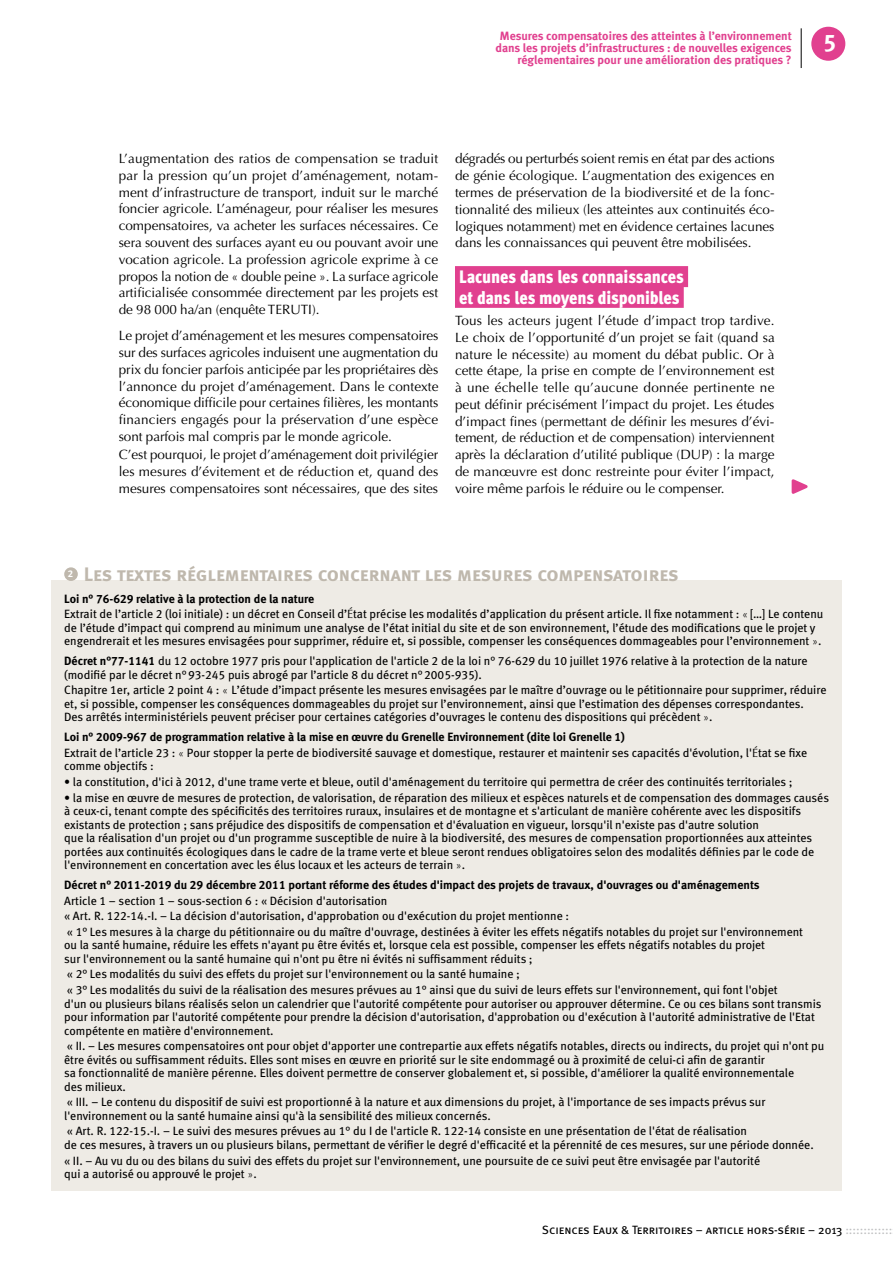
<style>
.page{position:relative;width:893px;height:1263px;background:#fff}
.page>*{position:absolute;margin:0;border:0;box-sizing:border-box;transform-origin:0 0}
.t1{font:24px "Meta Bold Caps Expert";color:#fff}
.t2{font:19.5px "Meta Bold LF Caps";letter-spacing:-.005em;color:#bfb8ad}
.t3{font:900 18px/20.7px "Meta Cond OT";letter-spacing:-.01em;color:#fff}
.t4{font:13.5px/16.8px "Optima";letter-spacing:-.005em;color:#000;text-align:justify}
.t5{font:12px/13.5px "Meta Book LF";color:#000}
.t6{font:12px "Meta Bold LF";color:#000}
.t7{font:700 12px/12px "Meta";color:#e1408f;text-align:right}
.t8{font:12px "Meta Book Caps";color:#000}
.s1{font-family:"Optima"}
.s2{font-family:"Meta Bold LF"}
.s3{color:#bfc0c1}
</style>
<div class="page">
<div style="left:51px;top:580px;width:791px;height:611px;background:#eeebe5"></div>
<div style="left:64px;top:567px;width:14px;height:14px;background:#bfb8ad;border-radius:50%"></div>
<div style="left:455px;top:266px;width:233px;height:21px;background:#e1408f"></div>
<div style="left:455px;top:287px;width:229px;height:21px;background:#e1408f"></div>
<svg style="left:791px;top:479px;width:17px;height:15px"></svg>
<div style="left:811px;top:27px;width:34px;height:34px;background:#e1408f;border-radius:50%"></div>
<hr style="left:801px;top:28px;width:1px;height:40px;background:#000">
<p class="t7" style="left:496px;top:29px;width:298px">Mesures compensatoires des atteintes à l’environnement dans les projets d’infrastructures : de nouvelles exigences réglementaires pour une amélioration des pratiques ?</p>
<h1 class="t1" style="left:824px;top:28px;width:13px">5</h1>
<p class="t4" style="left:119px;top:150px;width:321px">L’augmentation des ratios de compensation se traduit par la pression qu’un projet d’aménagement, notam&shy;ment d’infrastructure de transport, induit sur le marché foncier agricole. L’aménageur, pour réaliser les mesures compensatoires, va acheter les surfaces nécessaires. Ce sera souvent des surfaces ayant eu ou pouvant avoir une vocation agricole. La profession agricole exprime à ce propos la notion de « double peine ». La surface agricole artificialisée consommée directement par les projets est de 98 000 ha/an (enquête TERUTI).</p>
<p class="t4" style="left:119px;top:327px;width:321px">Le projet d’aménagement et les mesures compensatoires sur des surfaces agricoles induisent une augmentation du prix du foncier parfois anticipée par les propriétaires dès l’annonce du projet d’aménagement. Dans le contexte économique difficile pour certaines filières, les montants financiers engagés pour la préservation d’une espèce sont parfois mal compris par le monde agricole.</p>
<p class="t4" style="left:119px;top:446px;width:321px">C’est pourquoi, le projet d’aménagement doit privilégier les mesures d’évitement et de réduction et, quand des mesures compensatoires sont nécessaires, que des sites</p>
<p class="t4" style="left:455px;top:151px;width:321px">dégradés ou perturbés soient remis en état par des actions de génie écologique. L’augmentation des exigences en termes de préservation de la biodiversité et de la fonc&shy;tionnalité des milieux (les atteintes aux continuités éco&shy;logiques notamment) met en évidence certaines lacunes dans les connaissances qui peuvent être mobilisées.</p>
<h3 class="t3" style="left:459px;top:267px;width:226px">Lacunes dans les connaissances et dans les moyens disponibles</h3>
<p class="t4" style="left:455px;top:312px;width:321px">Tous les acteurs jugent l’étude d’impact trop tardive.<br>Le choix de l’opportunité d’un projet se fait (quand sa nature le nécessite) au moment du débat public. Or à cette étape, la prise en compte de l’environnement est à une échelle telle qu’aucune donnée pertinente ne peut définir précisément l’impact du projet. Les études d’impact fines (permettant de définir les mesures d’évi&shy;tement, de réduction et de compensation) interviennent après la déclaration d’utilité publique (DUP) : la marge de manœuvre est donc restreinte pour éviter l’impact, voire même parfois le réduire ou le compenser.</p>
<h2 class="t2" style="left:68px;top:562px;width:612px"><sup>2</sup> Les textes réglementaires concernant les mesures compensatoires</h2>
<p class="t6" style="left:64px;top:591px;width:252px">Loi n° 76-629 relative à la protection de la nature</p>
<p class="t5" style="left:64px;top:607px;width:761px">Extrait de l’article 2 (loi initiale) : un décret en Conseil d’<span class="s1">É</span>tat précise les modalités d’application du présent article. Il fixe notamment : <span class="s1">«</span>[…] Le contenu de l’étude d’impact qui comprend au minimum une analyse de l’état initial du site et de son environnement, l’étude des modifications que le projet y engendrerait et les mesures envisagées pour supprimer, réduire et, si possible, compenser les conséquences dommageables pour l’environnement <span class="s1">»</span>.</p>
<p class="t5" style="left:64px;top:654px;width:745px"><span class="s2">Décret n°77-1141</span> du 12 octobre 1977 pris pour l'application de l'article 2 de la loi n° 76-629 du 10 juillet 1976 relative à la protection de la nature (modifié par le décret n°93-245 puis abrogé par l’article 8 du décret n°2005-935).</p>
<p class="t5" style="left:64px;top:683px;width:764px">Chapitre 1er, article 2 point 4 : <span class="s1">«</span> L’étude d’impact présente les mesures envisagées par le maître d’ouvrage ou le pétitionnaire pour supprimer, réduire et, si possible, compenser les conséquences dommageables du projet sur l’environnement, ainsi que l’estimation des dépenses correspondantes.<br>Des arrêtés interministériels peuvent préciser pour certaines catégories d’ouvrages le contenu des dispositions qui précèdent <span class="s1">»</span>.</p>
<p class="t6" style="left:64px;top:730px;width:562px">Loi n° 2009-967 de programmation relative à la mise en œuvre du Grenelle Environnement (dite loi Grenelle 1)</p>
<p class="t5" style="left:64px;top:746px;width:744px">Extrait de l’article 23 : <span class="s1">«</span> Pour stopper la perte de biodiversité sauvage et domestique, restaurer et maintenir ses capacités d'évolution, l'<span class="s1">É</span>tat se fixe comme objectifs :</p>
<p class="t5" style="left:64px;top:775px;width:730px">• la constitution, d'ici à 2012, d'une trame verte et bleue, outil d'aménagement du territoire qui permettra de créer des continuités territoriales ;</p>
<p class="t5" style="left:64px;top:790px;width:766px">• la mise en œuvre de mesures de protection, de valorisation, de réparation des milieux et espèces naturels et de compensation des dommages causés à ceux-ci, tenant compte des spécificités des territoires ruraux, insulaires et de montagne et s'articulant de manière cohérente avec les dispositifs existants de protection ; sans préjudice des dispositifs de compensation et d'évaluation en vigueur, lorsqu'il n'existe pas d'autre solution<br>que la réalisation d'un projet ou d'un programme susceptible de nuire à la biodiversité, des mesures de compensation proportionnées aux atteintes portées aux continuités écologiques dans le cadre de la trame verte et bleue seront rendues obligatoires selon des modalités définies par le code de l'environnement en concertation avec les élus locaux et les acteurs de terrain <span class="s1">»</span>.</p>
<p class="t6" style="left:64px;top:878px;width:697px">Décret n° 2011-2019 du 29 décembre 2011 portant réforme des études d'impact des projets de travaux, d'ouvrages ou d'aménagements</p>
<p class="t5" style="left:64px;top:892px;width:740px;line-height:15.6px">Article 1 – section 1 – sous-section 6 : « Décision d'autorisation<br>« Art. R. 122-14.-I. – La décision d'autorisation, d'approbation ou d'exécution du projet mentionne :<br>« 1° Les mesures à la charge du pétitionnaire ou du maître d'ouvrage, destinées à éviter les effets négatifs notables du projet sur l'environnement</p>
<p class="t5" style="left:64px;top:938px;width:702px">ou la santé humaine, réduire les effets n'ayant pu être évités et, lorsque cela est possible, compenser les effets négatifs notables du projet sur l'environnement ou la santé humaine qui n'ont pu être ni évités ni suffisamment réduits ;</p>
<p class="t5" style="left:67px;top:966px;width:712px;line-height:15.6px">« 2° Les modalités du suivi des effets du projet sur l'environnement ou la santé humaine ;<br>« 3° Les modalités du suivi de la réalisation des mesures prévues au 1° ainsi que du suivi de leurs effets sur l'environnement, qui font l'objet</p>
<p class="t5" style="left:64px;top:996px;width:759px">d'un ou plusieurs bilans réalisés selon un calendrier que l'autorité compétente pour autoriser ou approuver détermine. Ce ou ces bilans sont transmis pour information par l'autorité compétente pour prendre la décision d'autorisation, d'approbation ou d'exécution à l'autorité administrative de l'Etat compétente en matière d'environnement.</p>
<p class="t5" style="left:64px;top:1039px;width:761px">« II. – Les mesures compensatoires ont pour objet d'apporter une contrepartie aux effets négatifs notables, directs ou indirects, du projet qui n'ont pu être évités ou suffisamment réduits. Elles sont mises en œuvre en priorité sur le site endommagé ou à proximité de celui-ci afin de garantir<br>sa fonctionnalité de manière pérenne. Elles doivent permettre de conserver globalement et, si possible, d'améliorer la qualité environnementale<br>des milieux.</p>
<p class="t5" style="left:64px;top:1095px;width:703px">« III. – Le contenu du dispositif de suivi est proportionné à la nature et aux dimensions du projet, à l'importance de ses impacts prévus sur l'environnement ou la santé humaine ainsi qu'à la sensibilité des milieux concernés.</p>
<p class="t5" style="left:64px;top:1124px;width:751px">« Art. R. 122-15.-I. – Le suivi des mesures prévues au 1° du I de l'article R. 122-14 consiste en une présentation de l'état de réalisation<br>de ces mesures, à travers un ou plusieurs bilans, permettant de vérifier le degré d'efficacité et la pérennité de ces mesures, sur une période donnée.</p>
<p class="t5" style="left:64px;top:1153px;width:697px">« II. – Au vu du ou des bilans du suivi des effets du projet sur l'environnement, une poursuite de ce suivi peut être envisagée par l'autorité qui a autorisé ou approuvé le projet <span class="s1">»</span>.</p>
<p class="t8" style="left:542px;top:1223px;width:352px">Sciences Eaux &amp; Territoires – article hors-série – 2013 <span class="s3">:::::::::::::</span></p>
</div>
